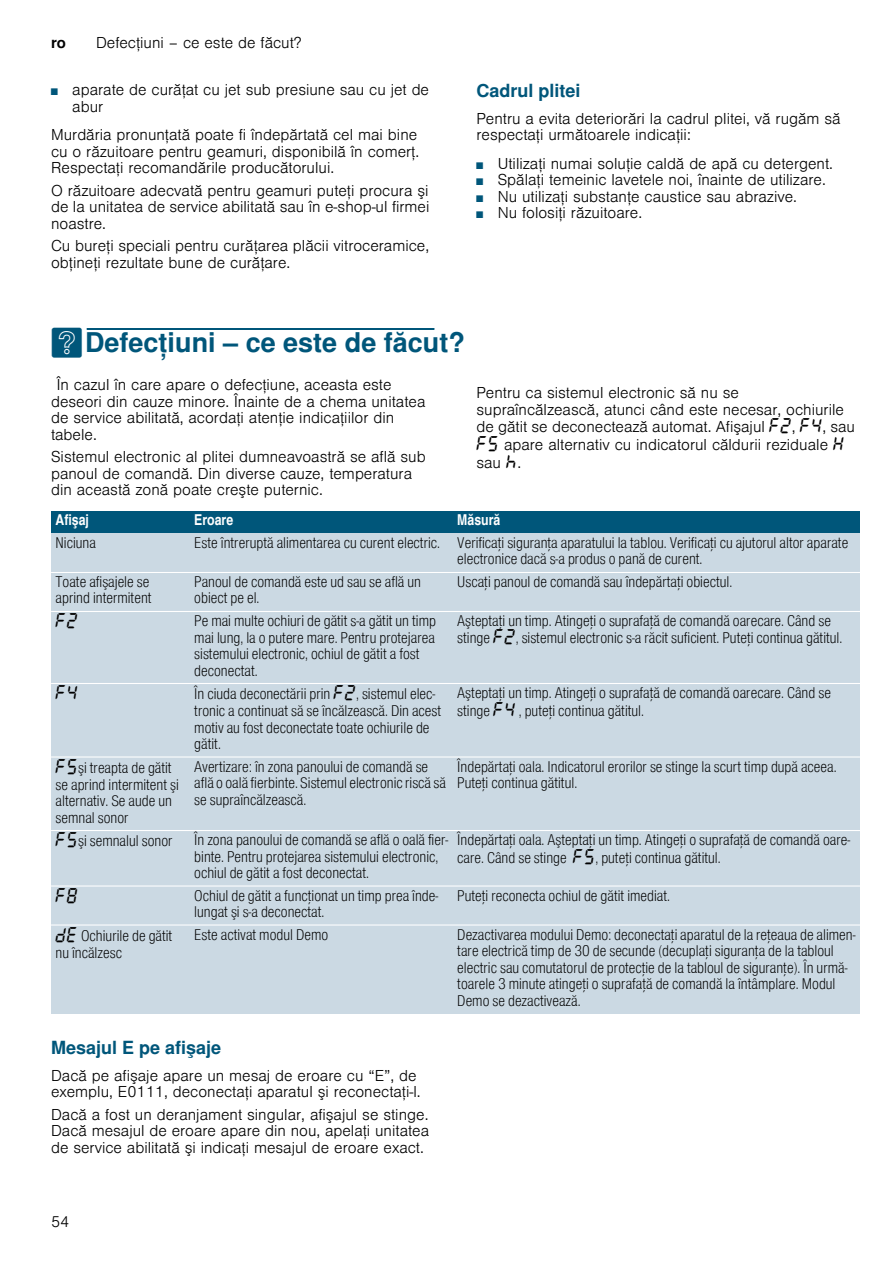
<style>
.page{position:relative;width:893px;height:1263px;background:#fff}
.page>*{position:absolute;margin:0;border:0;box-sizing:border-box;transform-origin:0 0}
.t1{font:700 27px "Nimbus San L";color:#00567a}
.t2{font:700 18px "Nimbus San L";color:#00567a}
.t3{font:16.5px "BSH Symb All";color:#000}
.t4{font:15px/16.5px "Nimbus San L Lig Con";color:#000}
.t5{font:300 15px/16.5px "Nimbus San L";color:#000}
.t6{font:15px "Nimbus San L Bol Con";color:#fff}
.t7{font:700 15px "Nimbus San L";color:#000}
.s1{font-size:9px;color:#00567a}
.s2{font-family:"BSH Symb PG2";font-weight:400}
.s3{font-family:"BSH Symb All";font-weight:400;font-size:16.5px}
.s4{font-family:"BSH Symb All";font-size:16.5px}
</style>
<div class="page">
<div style="left:87px;top:328px;width:347px;height:2px;border:1px solid #00567a"></div>
<div style="left:51px;top:511px;width:139px;height:22px;background:#00567a"></div>
<div style="left:190px;top:511px;width:263px;height:22px;background:#00567a"></div>
<div style="left:453px;top:511px;width:407px;height:22px;background:#00567a"></div>
<div style="left:51px;top:533px;width:139px;height:39px;background:#cbd9e3"></div>
<div style="left:190px;top:533px;width:263px;height:39px;background:#cbd9e3"></div>
<div style="left:453px;top:533px;width:407px;height:39px;background:#cbd9e3"></div>
<div style="left:51px;top:572px;width:139px;height:39px;background:#cbd9e3"></div>
<div style="left:190px;top:572px;width:263px;height:39px;background:#cbd9e3"></div>
<div style="left:453px;top:572px;width:407px;height:39px;background:#cbd9e3"></div>
<div style="left:51px;top:611px;width:139px;height:72px;background:#cbd9e3"></div>
<div style="left:190px;top:611px;width:263px;height:72px;background:#cbd9e3"></div>
<div style="left:453px;top:611px;width:407px;height:72px;background:#cbd9e3"></div>
<div style="left:51px;top:683px;width:139px;height:74px;background:#cbd9e3"></div>
<div style="left:190px;top:683px;width:263px;height:74px;background:#cbd9e3"></div>
<div style="left:453px;top:683px;width:407px;height:74px;background:#cbd9e3"></div>
<div style="left:51px;top:757px;width:139px;height:73px;background:#cbd9e3"></div>
<div style="left:190px;top:757px;width:263px;height:73px;background:#cbd9e3"></div>
<div style="left:453px;top:757px;width:407px;height:73px;background:#cbd9e3"></div>
<div style="left:51px;top:830px;width:139px;height:56px;background:#cbd9e3"></div>
<div style="left:190px;top:830px;width:263px;height:56px;background:#cbd9e3"></div>
<div style="left:453px;top:830px;width:407px;height:56px;background:#cbd9e3"></div>
<div style="left:51px;top:886px;width:139px;height:39px;background:#cbd9e3"></div>
<div style="left:190px;top:886px;width:263px;height:39px;background:#cbd9e3"></div>
<div style="left:453px;top:886px;width:407px;height:39px;background:#cbd9e3"></div>
<div style="left:51px;top:925px;width:139px;height:88px;background:#cbd9e3"></div>
<div style="left:190px;top:925px;width:263px;height:88px;background:#cbd9e3"></div>
<div style="left:453px;top:925px;width:407px;height:88px;background:#cbd9e3"></div>
<hr style="left:51px;top:572px;width:809px;height:1px;background:#fff">
<hr style="left:51px;top:611px;width:809px;height:1px;background:#fff">
<hr style="left:51px;top:683px;width:809px;height:1px;background:#fff">
<hr style="left:51px;top:756px;width:809px;height:1px;background:#fff">
<hr style="left:51px;top:830px;width:809px;height:1px;background:#fff">
<hr style="left:51px;top:885px;width:809px;height:1px;background:#fff">
<hr style="left:51px;top:924px;width:809px;height:1px;background:#fff">
<p class="t7" style="left:51px;top:34px;width:16px">ro</p>
<p class="t5" style="left:96px;top:33px;width:207px">Defecţiuni – ce este de făcut?</p>
<p class="t5" style="left:72px;top:80px;width:358px;text-indent:-21px"><span class="s1">■</span> aparate de curăţat cu jet sub presiune sau cu jet de abur</p>
<p class="t5" style="left:51px;top:125px;width:369px">Murdăria pronunţată poate fi îndepărtată cel mai bine cu o răzuitoare pentru geamuri, disponibilă în comerţ.<br>Respectaţi recomandările producătorului.</p>
<p class="t5" style="left:51px;top:181px;width:380px;text-align:justify">O răzuitoare adecvată pentru geamuri puteţi procura şi de la unitatea de service abilitată sau în e-shop-ul firmei noastre.</p>
<p class="t5" style="left:51px;top:236px;width:379px">Cu bureţi speciali pentru curăţarea plăcii vitroceramice, obţineţi rezultate bune de curăţare.</p>
<p class="t2" style="left:476px;top:79px;width:106px">Cadrul plitei</p>
<p class="t5" style="left:476px;top:109px;width:366px">Pentru a evita deteriorări la cadrul plitei, vă rugăm să respectaţi următoarele indicaţii:</p>
<p class="t5" style="left:476px;top:154px;width:358px"><span class="s1">■</span> Utilizaţi numai soluţie caldă de apă cu detergent.</p>
<p class="t5" style="left:476px;top:170px;width:351px"><span class="s1">■</span> Spălaţi temeinic lavetele noi, înainte de utilizare.</p>
<p class="t5" style="left:476px;top:187px;width:322px"><span class="s1">■</span> Nu utilizaţi substanţe caustice sau abrazive.</p>
<p class="t5" style="left:476px;top:203px;width:167px"><span class="s1">■</span> Nu folosiţi răzuitoare.</p>
<h1 class="t1" style="left:51px;top:326px;width:415px"><span class="s2">3</span>Defecţiuni – ce este de făcut?</h1>
<p class="t5" style="left:51px;top:375px;width:376px;text-indent:6px">În cazul în care apare o defecţiune, aceasta este deseori din cauze minore. Înainte de a chema unitatea de service abilitată, acordaţi atenţie indicaţiilor din tabele.</p>
<p class="t5" style="left:51px;top:447px;width:376px">Sistemul electronic al plitei dumneavoastră se află sub panoul de comandă. Din diverse cauze, temperatura din această zonă poate creşte puternic.</p>
<p class="t5" style="left:476px;top:383px;width:380px;line-height:17.5px">Pentru ca sistemul electronic să nu se supraîncălzească, atunci când este necesar, ochiurile de gătit se deconectează automat. Afişajul <span class="s3">”ƒ</span>, <span class="s3">”…</span>, sau <span class="s3">”†</span> apare alternativ cu indicatorul căldurii reziduale <span class="s3">• </span>sau <span class="s3">œ</span>.</p>
<p class="t6" style="left:56px;top:511px;width:35px">Afişaj</p>
<p class="t6" style="left:194px;top:511px;width:40px">Eroare</p>
<p class="t6" style="left:457px;top:511px;width:45px">Măsură</p>
<p class="t4" style="left:56px;top:534px;width:42px">Niciuna</p>
<p class="t4" style="left:457px;top:534px;width:392px;text-indent:-263px">Este întreruptă alimentarea cu curent electric. Verificaţi siguranţa aparatului la tablou. Verificaţi cu ajutorul altor aparate electronice dacă s-a produs o pană de curent.</p>
<p class="t4" style="left:56px;top:573px;width:98px">Toate afişajele se aprind intermitent</p>
<p class="t4" style="left:194px;top:573px;width:228px">Panoul de comandă este ud sau se află un obiect pe el.</p>
<p class="t4" style="left:457px;top:573px;width:276px">Uscaţi panoul de comandă sau îndepărtaţi obiectul.</p>
<p class="t3" style="left:56px;top:612px;width:24px">”ƒ</p>
<p class="t4" style="left:194px;top:612px;width:243px">Pe mai multe ochiuri de gătit s-a gătit un timp mai lung, la o putere mare. Pentru protejarea sistemului electronic, ochiul de gătit a fost deconectat.</p>
<p class="t4" style="left:457px;top:611px;width:386px;line-height:17.5px">Aşteptaţi un timp. Atingeţi o suprafaţă de comandă oarecare. Când se stinge <span class="s4">”ƒ</span>, sistemul electronic s-a răcit suficient. Puteţi continua gătitul.</p>
<p class="t3" style="left:56px;top:684px;width:24px">”…</p>
<p class="t4" style="left:194px;top:685px;width:248px">În ciuda deconectării prin <span class="s4">”ƒ</span>, sistemul elec&shy;tronic a continuat să se încălzească. Din acest motiv au fost deconectate toate ochiurile de gătit.</p>
<p class="t4" style="left:457px;top:683px;width:375px;line-height:17.5px">Aşteptaţi un timp. Atingeţi o suprafaţă de comandă oarecare. Când se stinge <span class="s4">”…</span> , puteţi continua gătitul.</p>
<p class="t4" style="left:56px;top:758px;width:125px"><span class="s4">”†</span>şi treapta de gătit se aprind intermitent şi alternativ. Se aude un semnal sonor</p>
<p class="t4" style="left:194px;top:757px;width:253px">Avertizare: în zona panoului de comandă se află o oală fierbinte. Sistemul electronic riscă să se supraîncălzească.</p>
<p class="t4" style="left:457px;top:757px;width:381px">Îndepărtaţi oala. Indicatorul erorilor se stinge la scurt timp după aceea.<br>Puteţi continua gătitul.</p>
<p class="t4" style="left:56px;top:832px;width:118px"><span class="s4">”†</span>şi semnalul sonor</p>
<p class="t4" style="left:194px;top:831px;width:255px">În zona panoului de comandă se află o oală fier&shy;binte. Pentru protejarea sistemului electronic, ochiul de gătit a fost deconectat.</p>
<p class="t4" style="left:457px;top:830px;width:394px;line-height:17.5px">Îndepărtaţi oala. Aşteptaţi un timp. Atingeţi o suprafaţă de comandă oare&shy;care. Când se stinge <span class="s4">”†</span>, puteţi continua gătitul.</p>
<p class="t3" style="left:56px;top:886px;width:24px">”‰</p>
<p class="t4" style="left:194px;top:886px;width:245px">Ochiul de gătit a funcţionat un timp prea înde&shy;lungat şi s-a deconectat.</p>
<p class="t4" style="left:457px;top:886px;width:214px">Puteţi reconecta ochiul de gătit imediat.</p>
<p class="t4" style="left:56px;top:926px;width:118px;line-height:17px"><span class="s4">š“</span> Ochiurile de gătit nu încălzesc</p>
<p class="t4" style="left:194px;top:925px;width:135px">Este activat modul Demo</p>
<p class="t4" style="left:457px;top:925px;width:399px">Dezactivarea modului Demo: deconectaţi aparatul de la reţeaua de alimen&shy;tare electrică timp de 30 de secunde (decuplaţi siguranţa de la tabloul electric sau comutatorul de protecţie de la tabloul de siguranţe). În urmă&shy;toarele 3 minute atingeţi o suprafaţă de comandă la întâmplare. Modul Demo se dezactivează.</p>
<p class="t2" style="left:51px;top:1036px;width:172px">Mesajul E pe afişaje</p>
<p class="t5" style="left:51px;top:1065px;width:371px">Dacă pe afişaje apare un mesaj de eroare cu “E”, de exemplu, E0111, deconectaţi aparatul şi reconectaţi-l.</p>
<p class="t5" style="left:51px;top:1104px;width:379px;text-align:justify">Dacă a fost un deranjament singular, afişajul se stinge.<br>Dacă mesajul de eroare apare din nou, apelaţi unitatea de service abilitată şi indicaţi mesajul de eroare exact.</p>
<p class="t5" style="left:51px;top:1212px;width:20px">54</p>
</div>
